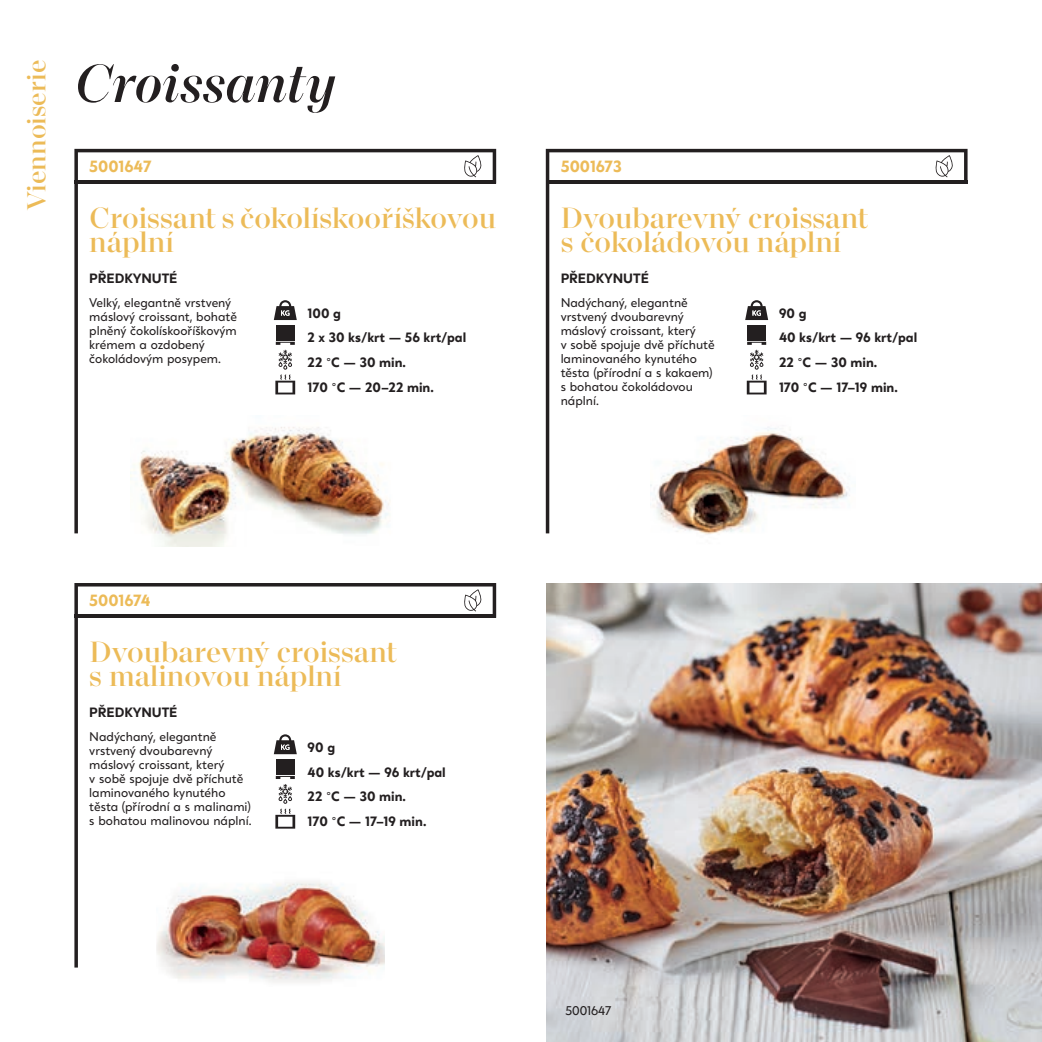
<style>
.page{position:relative;width:1042px;height:1042px;background:#fff}
.page>*{position:absolute;margin:0;border:0;box-sizing:border-box;transform-origin:0 0}
.t1{font:italic 500 57.75px "Macklin Display";color:#231f20}
.t2{font:500 31.5px/24.5px "Macklin Display";color:#ecbb58}
.t3{font:500 28px "Macklin Display";color:#ecbb58}
.t4{font:700 15.75px "Grava";color:#ecbb58}
.t5{font:700 13.12px/24.8px "Grava";color:#231f20}
.t6{font:12.25px/14px "Grava";color:#231f20}
</style>
<div class="page">
<img style="left:547px;top:583px;width:495px;height:459px">
<img style="left:154px;top:533px;width:220px;height:13px">
<img style="left:166px;top:967px;width:205px;height:16px">
<svg style="left:74px;top:149px;width:422px;height:384px"></svg>
<hr style="left:74px;top:180px;width:422px;height:4px;background:#231f20">
<svg style="left:463px;top:155px;width:19px;height:22px"></svg>
<svg style="left:274px;top:300px;width:23px;height:20px"></svg>
<div style="left:276px;top:333px;width:10px;height:8px;background:#231f20"></div>
<div style="left:287px;top:333px;width:8px;height:8px;background:#231f20"></div>
<div style="left:284px;top:325px;width:11px;height:8px;background:#231f20"></div>
<div style="left:276px;top:325px;width:7px;height:8px;background:#231f20"></div>
<svg style="left:275px;top:342px;width:20px;height:52px"></svg>
<svg style="left:546px;top:149px;width:421px;height:384px"></svg>
<hr style="left:546px;top:180px;width:421px;height:4px;background:#231f20">
<svg style="left:934px;top:155px;width:19px;height:22px"></svg>
<svg style="left:745px;top:300px;width:23px;height:20px"></svg>
<div style="left:747px;top:333px;width:10px;height:8px;background:#231f20"></div>
<div style="left:758px;top:333px;width:8px;height:8px;background:#231f20"></div>
<div style="left:756px;top:325px;width:10px;height:8px;background:#231f20"></div>
<div style="left:747px;top:325px;width:8px;height:8px;background:#231f20"></div>
<svg style="left:747px;top:342px;width:19px;height:52px"></svg>
<svg style="left:74px;top:583px;width:422px;height:384px"></svg>
<hr style="left:74px;top:614px;width:422px;height:4px;background:#231f20">
<svg style="left:463px;top:589px;width:19px;height:22px"></svg>
<svg style="left:274px;top:734px;width:23px;height:20px"></svg>
<div style="left:276px;top:767px;width:10px;height:8px;background:#231f20"></div>
<div style="left:287px;top:767px;width:8px;height:8px;background:#231f20"></div>
<div style="left:284px;top:759px;width:11px;height:8px;background:#231f20"></div>
<div style="left:276px;top:759px;width:7px;height:8px;background:#231f20"></div>
<svg style="left:275px;top:776px;width:20px;height:52px"></svg>
<h3 class="t3" style="left:20px;top:210px;width:152px;rotate:-90deg">Viennoiserie</h3>
<h1 class="t1" style="left:74px;top:50px;width:263px">Croissanty</h1>
<p class="t4" style="left:89px;top:157px;width:64px">5001647</p>
<h2 class="t2" style="left:89px;top:205px;width:408px">Croissant s čokolískooříškovou náplní</h2>
<p class="t5" style="left:89px;top:266px;width:90px">PŘEDKYNUTÉ</p>
<p class="t6" style="left:89px;top:296px;width:149px">Velký, elegantně vrstvený máslový croissant, bohatě plněný čokolískooříškovým krémem a ozdobený čokoládovým posypem.</p>
<p class="t5" style="left:308px;top:300px;width:160px">100 g<br>2 x 30 ks/krt — 56 krt/pal<br>22 °C — 30 min.<br>170 °C — 20–22 min.</p>
<p class="t4" style="left:561px;top:157px;width:63px">5001673</p>
<h2 class="t2" style="left:561px;top:205px;width:309px">Dvoubarevný croissant s čokoládovou náplní</h2>
<p class="t5" style="left:561px;top:266px;width:90px">PŘEDKYNUTÉ</p>
<p class="t6" style="left:561px;top:296px;width:156px">Nadýchaný, elegantně vrstvený dvoubarevný máslový croissant, který<br>v sobě spojuje dvě příchutě laminovaného kynutého těsta (přírodní a s kakaem) s bohatou čokoládovou náplní.</p>
<p class="t5" style="left:779px;top:300px;width:140px">90 g<br>40 ks/krt — 96 krt/pal<br>22 °C — 30 min.<br>170 °C — 17–19 min.</p>
<p class="t4" style="left:89px;top:591px;width:63px">5001674</p>
<h2 class="t2" style="left:89px;top:639px;width:309px">Dvoubarevný croissant s malinovou náplní</h2>
<p class="t5" style="left:89px;top:700px;width:90px">PŘEDKYNUTÉ</p>
<p class="t6" style="left:89px;top:730px;width:164px">Nadýchaný, elegantně vrstvený dvoubarevný máslový croissant, který<br>v sobě spojuje dvě příchutě laminovaného kynutého těsta (přírodní a s malinami) s bohatou malinovou náplní.</p>
<p class="t5" style="left:308px;top:734px;width:140px">90 g<br>40 ks/krt — 96 krt/pal<br>22 °C — 30 min.<br>170 °C — 17–19 min.</p>
<p class="t6" style="left:565px;top:1004px;width:47px">5001647</p>
</div>
